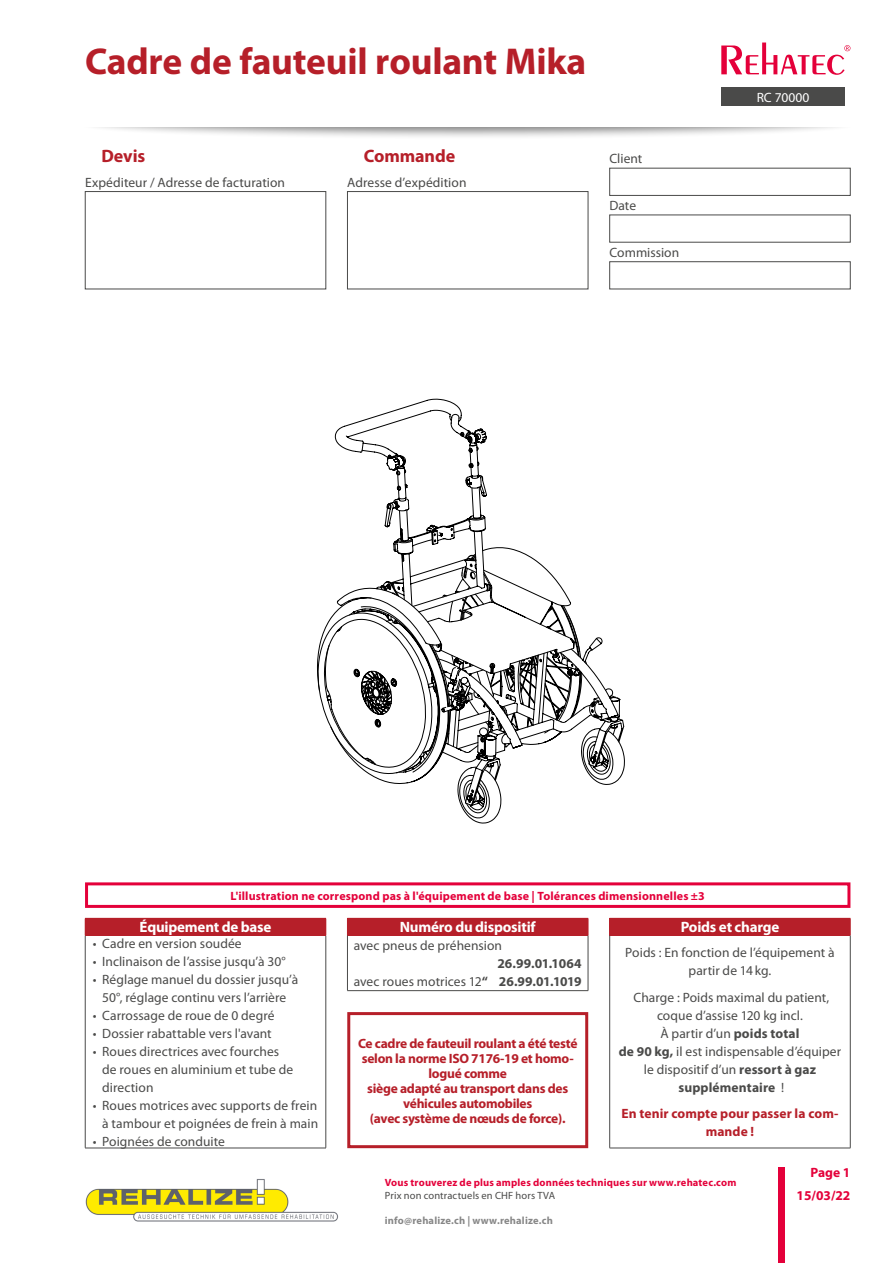
<style>
.page{position:relative;width:893px;height:1263px;background:#fff}
.page>*{position:absolute;margin:0;border:0;box-sizing:border-box;transform-origin:0 0}
.t1{font:700 37.5px "Myriad Pro";letter-spacing:-.005em;color:#b61f29}
.t2{font:700 18px "Myriad Pro";letter-spacing:-.005em;color:#b61f29}
.t3{font:700 15px "Myriad Pro";letter-spacing:-.015em;color:#fff}
.t4{font:13.5px/18px "Myriad Pro";letter-spacing:.005em;color:#4a4a49;text-align:center}
.t5{font:700 13.5px/15px "Myriad Pro";letter-spacing:-.02em;color:#b61f29;text-align:center}
.t6{font:700 13.5px/18px "Myriad Pro";letter-spacing:.005em;color:#4a4a49;text-align:right}
.t7{font:700 13.5px/18px "Myriad Pro";letter-spacing:.01em;color:#b61f29;text-align:center}
.t8{font:700 13.5px/22.5px "Myriad Pro";color:#e4003a;text-align:right}
.t9{font:13.5px "Myriad Pro";color:#fff}
.t10{font:700 12px "Myriad Pro";letter-spacing:.01em;color:#e4003a}
.t11{font:700 10.5px "Myriad Pro";letter-spacing:.015em;color:#e4003a}
.t12{font:700 10.5px "Myriad Pro";letter-spacing:.02em;color:#878787}
.t13{font:10.5px "Myriad Pro";letter-spacing:.015em;color:#4a4a49}
.s1{font-weight:400}
.s2{font-weight:700}
</style>
<div class="page">
<div style="left:721px;top:88px;width:124px;height:18px;background:#4a4a49"></div>
<img style="left:85px;top:1179px;width:253px;height:43px">
<div style="left:85px;top:918px;width:241px;height:17px;background:#b61f29"></div>
<hr style="left:85px;top:935px;width:1px;height:213px;background:#4a4a49">
<hr style="left:326px;top:935px;width:1px;height:213px;background:#4a4a49">
<hr style="left:85px;top:1148px;width:241px;height:1px;background:#4a4a49">
<svg style="left:326px;top:918px;width:1px;height:17px"></svg>
<hr style="left:85px;top:935px;width:241px;height:1px;background:#b61f29">
<div style="left:347px;top:918px;width:241px;height:17px;background:#b61f29"></div>
<svg style="left:588px;top:918px;width:1px;height:17px"></svg>
<hr style="left:347px;top:935px;width:241px;height:1px;background:#b61f29">
<hr style="left:347px;top:935px;width:1px;height:55px;background:#4a4a49">
<hr style="left:588px;top:935px;width:1px;height:55px;background:#4a4a49">
<hr style="left:347px;top:990px;width:241px;height:1px;background:#4a4a49">
<div style="left:610px;top:918px;width:240px;height:17px;background:#b61f29"></div>
<svg style="left:609px;top:918px;width:1px;height:17px"></svg>
<svg style="left:850px;top:918px;width:1px;height:17px"></svg>
<hr style="left:609px;top:935px;width:241px;height:1px;background:#b61f29">
<hr style="left:609px;top:935px;width:1px;height:213px;background:#4a4a49">
<hr style="left:850px;top:935px;width:1px;height:213px;background:#4a4a49">
<hr style="left:609px;top:1148px;width:241px;height:1px;background:#4a4a49">
<div style="left:85px;top:882px;width:765px;height:26px;border:3px solid #e4003a"></div>
<div style="left:347px;top:1012px;width:241px;height:136px;border:3px solid #b61f29"></div>
<div style="left:609px;top:168px;width:241px;height:28px;border:1px solid #4a4a49"></div>
<div style="left:609px;top:261px;width:241px;height:28px;border:1px solid #4a4a49"></div>
<div style="left:347px;top:191px;width:241px;height:98px;border:1px solid #4a4a49"></div>
<div style="left:85px;top:191px;width:241px;height:98px;border:1px solid #4a4a49"></div>
<div style="left:77px;top:128px;width:781px;height:12px;background:#000;opacity:.5"></div>
<div style="left:778px;top:1167px;width:6px;height:96px;background:#e4003a"></div>
<svg style="left:317px;top:628px;width:8px;height:86px"></svg>
<svg style="left:325px;top:399px;width:300px;height:424px"></svg>
<svg style="left:721px;top:43px;width:129px;height:31px"></svg>
<h1 class="t1" style="left:85px;top:37px;width:503px">Cadre de fauteuil roulant Mika</h1>
<h2 class="t2" style="left:101px;top:145px;width:45px">Devis</h2>
<h2 class="t2" style="left:364px;top:145px;width:93px">Commande</h2>
<p class="t4" style="left:85px;top:173px;width:202px">Expéditeur / Adresse de facturation</p>
<p class="t4" style="left:347px;top:173px;width:121px">Adresse d’expédition</p>
<p class="t4" style="left:609px;top:150px;width:34px">Client</p>
<p class="t4" style="left:609px;top:196px;width:28px">Date</p>
<p class="t4" style="left:609px;top:243px;width:71px">Commission</p>
<p class="t9" style="left:757px;top:89px;width:54px">RC 70000</p>
<p class="t10" style="left:231px;top:888px;width:476px">L'illustration ne correspond pas à l'équipement de base | Tolérances dimensionnelles ±3</p>
<p class="t3" style="left:140px;top:918px;width:133px">Équipement de base</p>
<p class="t4" style="left:93px;top:934px;width:150px">• Cadre en version soudée</p>
<p class="t4" style="left:93px;top:952px;width:195px">• Inclinaison de l’assise jusqu’à 30°</p>
<p class="t4" style="left:93px;top:970px;width:207px">• Réglage manuel du dossier jusqu’à<br>50°, réglage continu vers l’arrière</p>
<p class="t4" style="left:93px;top:1006px;width:183px">• Carrossage de roue de 0 degré</p>
<p class="t4" style="left:93px;top:1024px;width:180px">• Dossier rabattable vers l'avant</p>
<p class="t4" style="left:102px;top:1042px;width:192px;text-align:left;text-indent:-9px">• Roues directrices avec fourches de roues en aluminium et tube de direction</p>
<p class="t4" style="left:93px;top:1096px;width:227px;text-align:right">• Roues motrices avec supports de frein à tambour et poignées de frein à main</p>
<p class="t4" style="left:93px;top:1132px;width:133px">• Poignées de conduite</p>
<p class="t3" style="left:400px;top:918px;width:138px">Numéro du dispositif</p>
<p class="t4" style="left:354px;top:936px;width:150px">avec pneus de préhension</p>
<p class="t6" style="left:354px;top:954px;width:229px">26.99.01.1064<br><span class="s1">avec roues motrices 12</span>“ 26.99.01.1019</p>
<p class="t5" style="left:358px;top:1035px;width:221px">Ce cadre de fauteuil roulant a été testé selon la norme ISO 7176-19 et homo&shy;logué comme<br>siège adapté au transport dans des véhicules automobiles<br>(avec système de nœuds de force).</p>
<p class="t3" style="left:681px;top:918px;width:100px">Poids et charge</p>
<p class="t4" style="left:625px;top:943px;width:211px">Poids : En fonction de l’équipement à partir de 14kg.</p>
<p class="t4" style="left:619px;top:988px;width:224px">Charge : Poids maximal du patient, coque d’assise 120 kg incl.<br>À partir d’un <span class="s2">poids total<br>de 90 kg,</span> il est indispensable d’équiper le dispositif d’un <span class="s2">ressort à gaz supplémentaire</span> !</p>
<p class="t7" style="left:621px;top:1104px;width:219px">En tenir compte pour passer la com&shy;mande !</p>
<p class="t11" style="left:385px;top:1176px;width:353px">Vous trouverez de plus amples données techniques sur www.rehatec.com</p>
<p class="t13" style="left:385px;top:1189px;width:172px">Prix non contractuels en CHF hors TVA</p>
<p class="t12" style="left:385px;top:1214px;width:170px">info@rehalize.ch | www.rehalize.ch</p>
<p class="t8" style="left:797px;top:1161px;width:55px">Page 1<br>15/03/22</p>
</div>
